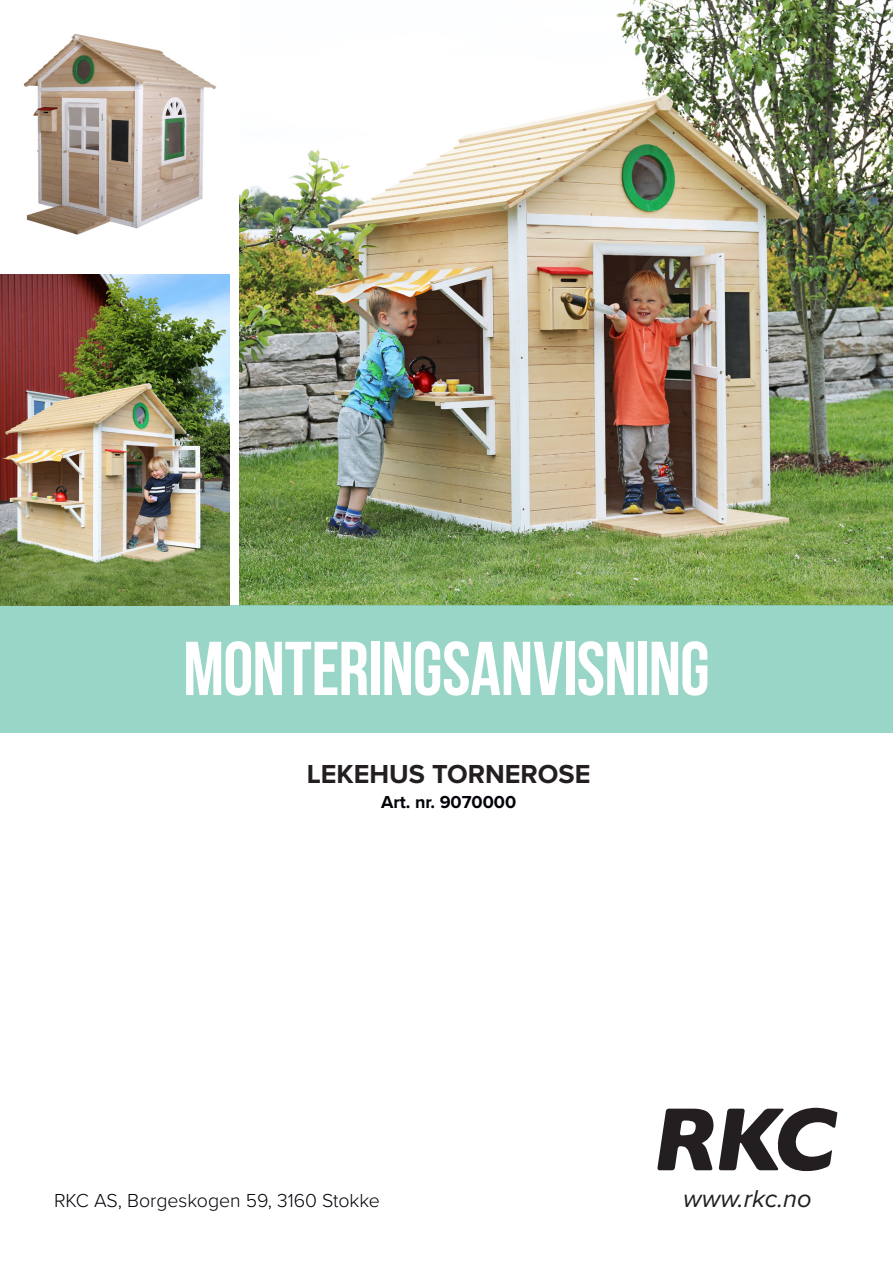
<style>
.page{position:relative;width:893px;height:1263px;background:#fff}
.page>*{position:absolute;margin:0;border:0;box-sizing:border-box;transform-origin:0 0}
.t1{font:700 76.05px "Bebas Neue";letter-spacing:-.01em;color:#fff}
.t2{font:700 27px "Proxima Nova";color:#231f20}
.t3{font:italic 25.35px "Proxima Nova";color:#231f20}
.t4{font:300 19.5px "Proxima Nova";color:#000309}
.t5{font:700 18px "Proxima Nova";color:#000309}
</style>
<div class="page">
<img style="left:239px;top:0;width:654px;height:605px">
<div style="left:0;top:605px;width:893px;height:127px;background:#9ad6c7"></div>
<img style="left:23px;top:33px;width:193px;height:202px">
<img style="left:0;top:274px;width:230px;height:331px">
<svg style="left:657px;top:1108px;width:180px;height:63px"></svg>
<h1 class="t1" style="left:183px;top:627px;width:528px">MONTERINGSANVISNING</h1>
<h2 class="t2" style="left:307px;top:753px;width:285px">LEKEHUS TORNEROSE</h2>
<p class="t5" style="left:381px;top:788px;width:137px">Art. nr. 9070000</p>
<p class="t4" style="left:54px;top:1185px;width:327px">RKC AS, Borgeskogen 59, 3160 Stokke</p>
<p class="t3" style="left:683px;top:1180px;width:130px">www.rkc.no</p>
</div>
